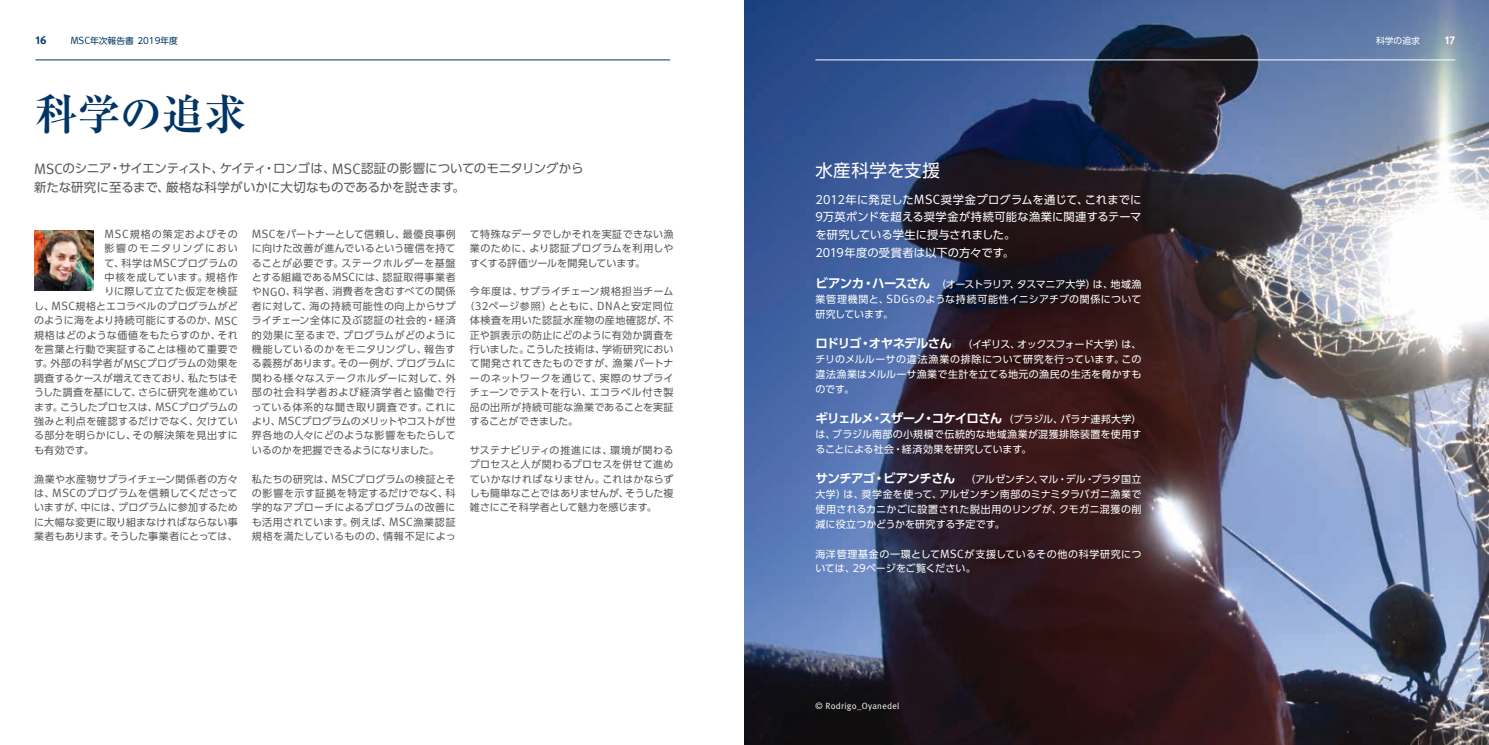
<style>
.page{position:relative;width:1489px;height:745px;background:#fff}
.page>*{position:absolute;margin:0;border:0;box-sizing:border-box;transform-origin:0 0}
.t1{font:700 42.5px "Ryumin Pro";letter-spacing:-.01em;color:#003566}
.t2{font:17.5px "UD Shin Go Pro";letter-spacing:.025em;color:#fff}
.t3{font:12.5px/18.8px "UD Shin Go Pro";letter-spacing:-.01em;color:#595857}
.t4{font:700 12.5px "UD Shin Go Pro De";letter-spacing:-.075em;color:#fff}
.t5{font:11.25px/17.5px "UD Shin Go Pro";letter-spacing:.015em;color:#fff}
.t6{font:700 11.25px "Meta Pro";color:#003566}
.t7{font:700 11.25px "Meta Pro";color:#fff}
.t8{font:10px/14.4px "UD Shin Go Pro";letter-spacing:.025em;color:#595857;text-align:justify}
.t9{font:10px/15px "UD Shin Go Pro";letter-spacing:.025em;color:#fff;text-align:justify}
.t10{font:10px "UD Shin Go Pro";letter-spacing:.045em;color:#595857}
.t11{font:10px "UD Shin Go Pro";letter-spacing:.055em;color:#595857}
.t12{font:10px "UD Shin Go Pro";letter-spacing:-.01em;color:#595857}
.t13{font:10px "UD Shin Go Pro";letter-spacing:-.015em;color:#595857}
.t14{font:10px "UD Shin Go Pro";letter-spacing:.005em;color:#595857}
.t15{font:10px "UD Shin Go Pro";letter-spacing:.05em;color:#595857}
.t16{font:10px "UD Shin Go Pro";letter-spacing:.085em;color:#595857}
.t17{font:10px "UD Shin Go Pro";letter-spacing:.06em;color:#595857}
.t18{font:10px "UD Shin Go Pro";letter-spacing:.125em;color:#595857}
.t19{font:10px "UD Shin Go Pro";letter-spacing:-.035em;color:#595857}
.t20{font:9px "Meta";letter-spacing:.025em;color:#fff}
.t21{font:8.75px "UD Shin Go Pro";color:#003566}
.t22{font:8.75px "UD Shin Go Pro";color:#fff}
.s1{font-family:"Meta";font-size:10.5px}
.s2{font-family:"Meta";font-size:15px}
.s3{font-family:"Meta";font-size:12px}
.s4{font-family:"Meta";font-size:13.5px}
.s5{font-family:"UD Shin Go Pro De";font-weight:700;font-size:12.5px}
.s6{font-family:"Meta";font-weight:700;font-size:12px;color:#3f3b3a}
.s7{font-family:"UD Shin Go Pro";font-weight:400;font-size:10px}
</style>
<div class="page">
<img style="left:744px;top:0;width:744px;height:744px">
<img style="left:34px;top:230px;width:60px;height:60px">
<hr style="left:815px;top:60px;width:640px;height:1px;background:#fff">
<hr style="left:35px;top:60px;width:635px;height:1px;background:#003566">
<p class="t6" style="left:35px;top:33px;width:13px">16</p>
<p class="t21" style="left:71px;top:33px;width:109px"><span class="s1">MSC</span>年次報告書 2019年度</p>
<p class="t22" style="left:1375px;top:33px;width:45px">科学の追求</p>
<p class="t7" style="left:1444px;top:33px;width:12px">17</p>
<h1 class="t1" style="left:35px;top:81px;width:212px">科学の追求</h1>
<p class="t3" style="left:34px;top:159px;width:551px"><span class="s2">MSC</span>のシニア・サイエンティスト、ケイティ・ロンゴは、<span class="s2">MSC</span>認証の影響についてのモニタリングから新たな研究に至るまで、厳格な科学がいかに大切なものであるかを説きます。</p>
<p class="t16" style="left:104px;top:226px;width:135px"><span class="s3">MSC</span>規格の策定およびその</p>
<p class="t18" style="left:104px;top:240px;width:135px">影響のモニタリングにおい</p>
<p class="t8" style="left:104px;top:255px;width:135px">て、科学は<span class="s3">MSC</span>プログラムの</p>
<p class="t17" style="left:104px;top:269px;width:135px">中核を成しています。規格作</p>
<p class="t8" style="left:104px;top:284px;width:135px">りに際して立てた仮定を検証</p>
<p class="t8" style="left:34px;top:298px;width:205px">し、<span class="s3">MSC</span>規格とエコラベルのプログラムがど</p>
<p class="t8" style="left:34px;top:313px;width:205px">のように海をより持続可能にするのか、<span class="s3">MSC</span></p>
<p class="t8" style="left:34px;top:327px;width:205px">規格はどのような価値をもたらすのか、それ</p>
<p class="t8" style="left:34px;top:341px;width:205px">を言葉と行動で実証することは極めて重要で</p>
<p class="t8" style="left:34px;top:356px;width:205px">す。外部の科学者が<span class="s3">MSC</span>プログラムの効果を</p>
<p class="t13" style="left:34px;top:369px;width:205px">調査するケースが増えてきており、私たちはそ</p>
<p class="t14" style="left:34px;top:384px;width:205px">うした調査を基にして、さらに研究を進めてい</p>
<p class="t12" style="left:34px;top:398px;width:205px">ます。こうしたプロセスは、<span class="s3">MSC</span>プログラムの</p>
<p class="t10" style="left:34px;top:413px;width:205px">強みと利点を確認するだけでなく、欠けてい</p>
<p class="t10" style="left:34px;top:427px;width:205px">る部分を明らかにし、その解決策を見出すに</p>
<p class="t8" style="left:34px;top:442px;width:61px">も有効です。</p>
<p class="t8" style="left:34px;top:471px;width:205px">漁業や水産物サプライチェーン関係者の方々は、<span class="s3">MSC</span>のプログラムを信頼してくださっていますが、中には、プログラムに参加するために大幅な変更に取り組まなければならない事業者もあります。そうした事業者にとっては、</p>
<p class="t8" style="left:252px;top:226px;width:205px"><span class="s3">MSC</span>をパートナーとして信頼し、最優良事例に向けた改善が進んでいるという確信を持てることが必要です。ステークホルダーを基盤とする組織である<span class="s3">MSC</span>には、認証取得事業者や<span class="s3">NGO</span>、科学者、消費者を含むすべての関係者に対して、海の持続可能性の向上からサプライチェーン全体に及ぶ認証の社会的・経済的効果に至るまで、プログラムがどのように機能しているのかをモニタリングし、報告する義務があります。その一例が、プログラムに関わる様々なステークホルダーに対して、外部の社会科学者および経済学者と協働で行っている体系的な聞き取り調査です。これにより、<span class="s3">MSC</span>プログラムのメリットやコストが世界各地の人々にどのような影響をもたらしているのかを把握できるようになりました。</p>
<p class="t8" style="left:252px;top:471px;width:205px">私たちの研究は、<span class="s3">MSC</span>プログラムの検証とその影響を示す証拠を特定するだけでなく、科学的なアプローチによるプログラムの改善にも活用されています。例えば、<span class="s3">MSC</span>漁業認証規格を満たしているものの、情報不足によっ</p>
<p class="t8" style="left:470px;top:226px;width:205px">て特殊なデータでしかそれを実証できない漁業のために、より認証プログラムを利用しやすくする評価ツールを開発しています。</p>
<p class="t11" style="left:470px;top:283px;width:205px">今年度は、サプライチェーン規格担当チーム</p>
<p class="t8" style="left:464px;top:298px;width:210px">（32ページ参照）とともに、<span class="s3">DNA</span>と安定同位</p>
<p class="t11" style="left:470px;top:312px;width:205px">体検査を用いた認証水産物の産地確認が、不</p>
<p class="t8" style="left:470px;top:327px;width:205px">正や誤表示の防止にどのように有効か調査を</p>
<p class="t8" style="left:470px;top:341px;width:205px">行いました。こうした技術は、学術研究におい</p>
<p class="t8" style="left:470px;top:356px;width:205px">て開発されてきたものですが、漁業パートナ</p>
<p class="t15" style="left:470px;top:369px;width:205px">ーのネットワークを通じて、実際のサプライ</p>
<p class="t10" style="left:470px;top:384px;width:205px">チェーンでテストを行い、エコラベル付き製</p>
<p class="t8" style="left:470px;top:399px;width:205px">品の出所が持続可能な漁業であることを実証</p>
<p class="t19" style="left:470px;top:413px;width:110px">することができました。</p>
<p class="t8" style="left:470px;top:442px;width:205px">サステナビリティの推進には、環境が関わるプロセスと人が関わるプロセスを併せて進めていかなければなりません。これはかならずしも簡単なことではありませんが、そうした複雑さにこそ科学者として魅力を感じます。</p>
<h2 class="t2" style="left:815px;top:156px;width:126px">水産科学を支援</h2>
<p class="t5" style="left:815px;top:190px;width:327px">2012年に発足した<span class="s4">MSC</span>奨学金プログラムを通じて、これまでに<br>9万英ポンドを超える奨学金が持続可能な漁業に関連するテーマを研究している学生に授与されました。<br>2019年度の受賞者は以下の方々です。</p>
<p class="t9" style="left:815px;top:276px;width:327px"><span class="s5">ビアンカ・ハースさん</span>（オーストラリア、タスマニア大学）は、地域漁業管理機関と、<span class="s3">SDGs</span>のような持続可能性イニシアチブの関係について研究しています。</p>
<p class="t9" style="left:815px;top:336px;width:327px"><span class="s5">ロドリゴ・オヤネデルさん</span><span class="s6">l</span> （イギリス、オックスフォード大学）は、チリのメルルーサの違法漁業の排除について研究を行っています。この違法漁業はメルルーサ漁業で生計を立てる地元の漁民の生活を脅かすものです。</p>
<p class="t4" style="left:815px;top:408px;width:327px">ギリェルメ・スザーノ・コケイロさん<span class="s7">（ブラジル、パラナ連邦大学）</span></p>
<p class="t9" style="left:815px;top:426px;width:327px">は、ブラジル南部の小規模で伝統的な地域漁業が混獲排除装置を使用することによる社会・経済効果を研究しています。</p>
<p class="t9" style="left:815px;top:471px;width:327px"><span class="s5">サンチアゴ・ビアンチさん</span> （アルゼンチン、マル・デル・プラタ国立大学）は、奨学金を使って、アルゼンチン南部のミナミタラバガニ漁業で使用されるカニかごに設置された脱出用のリングが、クモガニ混獲の削減に役立つかどうかを研究する予定です。</p>
<p class="t9" style="left:815px;top:546px;width:327px;line-height:14.4px">海洋管理基金の一環として<span class="s3">MSC</span>が支援しているその他の科学研究については、29ページをご覧ください。</p>
<p class="t20" style="left:815px;top:700px;width:85px">© Rodrigo_Oyanedel</p>
</div>
